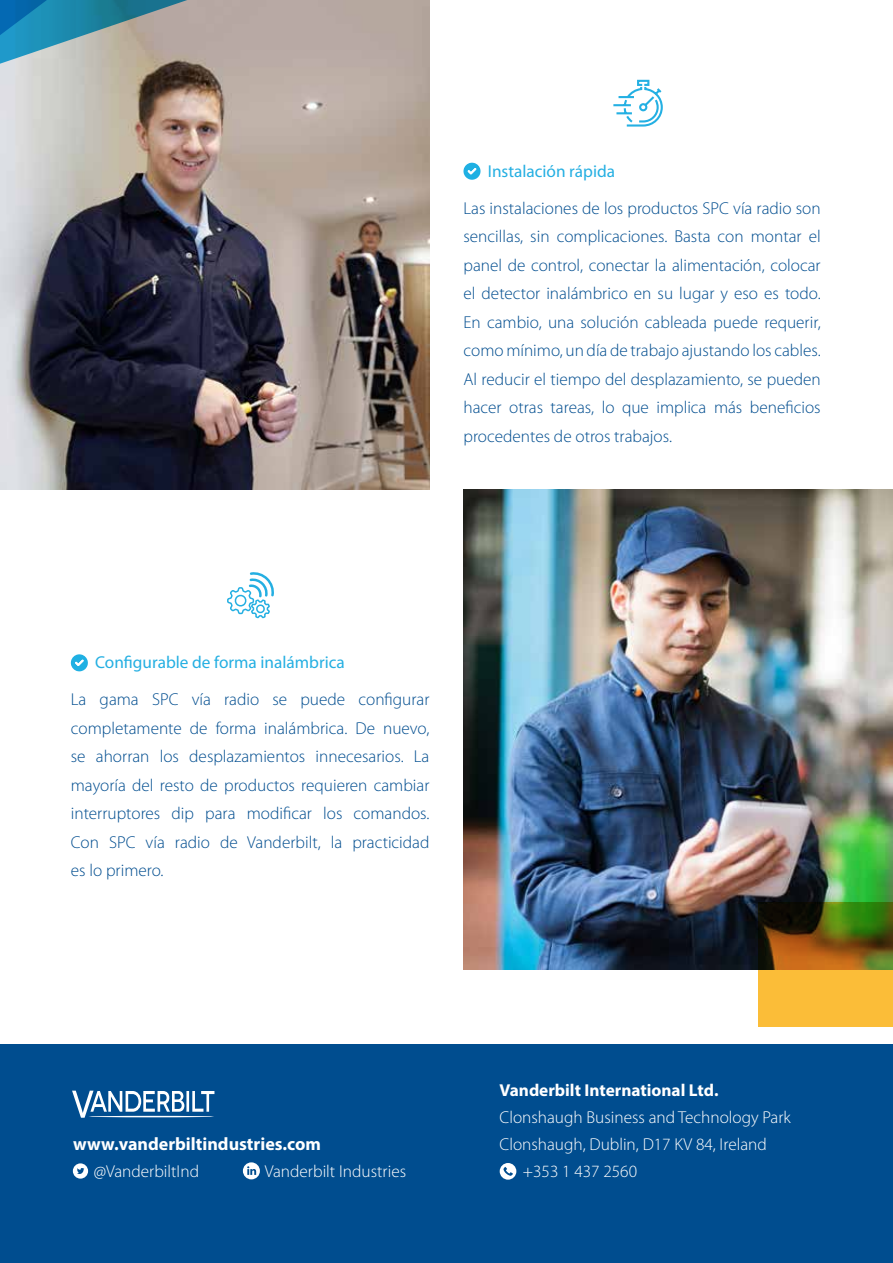
<style>
.page{position:relative;width:893px;height:1263px;background:#fff}
.page>*{position:absolute;margin:0;border:0;box-sizing:border-box;transform-origin:0 0}
.t1{font:700 18px "Myriad Pro";color:#fff}
.t2{font:300 17.25px/28.5px "Myriad Pro";color:#004d8f;text-align:justify}
.t3{font:300 17.25px "Myriad Pro";color:#fff}
.t4{font:17.25px "Myriad Pro";color:#24afe2}
.t5{font:700 17.25px "Myriad Pro";color:#fff}
</style>
<div class="page">
<div style="left:0;top:1044px;width:893px;height:219px;background:#004d8f"></div>
<svg style="left:500px;top:1163px;width:16px;height:17px"></svg>
<svg style="left:72px;top:1091px;width:142px;height:27px"></svg>
<hr style="left:89px;top:1116px;width:125px;height:1px;background:#fff;border-radius:50%">
<svg style="left:73px;top:1163px;width:15px;height:15px"></svg>
<svg style="left:243px;top:1162px;width:17px;height:17px"></svg>
<svg style="left:463px;top:163px;width:17px;height:17px"></svg>
<img style="left:0;top:120px;width:429px;height:369px">
<img style="left:463px;top:489px;width:430px;height:480px">
<svg style="left:0;top:0;width:429px;height:120px;fill:#b8a9a4"></svg>
<svg style="left:0;top:0;width:187px;height:112px"></svg>
<svg style="left:759px;top:902px;width:134px;height:124px"></svg>
<svg style="left:613px;top:79px;width:50px;height:48px"></svg>
<svg style="left:71px;top:654px;width:17px;height:17px"></svg>
<svg style="left:227px;top:572px;width:47px;height:47px"></svg>
<p class="t4" style="left:488px;top:160px;width:129px">Instalación rápida</p>
<p class="t2" style="left:463px;top:194px;width:359px">Las instalaciones de los productos SPC vía radio son sencillas, sin complicaciones. Basta con montar el panel de control, conectar la alimentación, colocar el detector inalámbrico en su lugar y eso es todo.<br>En cambio, una solución cableada puede requerir, como mínimo, un día de trabajo ajustando los cables.<br>Al reducir el tiempo del desplazamiento, se pueden hacer otras tareas, lo que implica más beneficios procedentes de otros trabajos.</p>
<p class="t4" style="left:95px;top:652px;width:251px">Configurable de forma inalámbrica</p>
<p class="t2" style="left:71px;top:686px;width:360px">La gama SPC vía radio se puede configurar completamente de forma inalámbrica. De nuevo, se ahorran los desplazamientos innecesarios. La mayoría del resto de productos requieren cambiar interruptores dip para modificar los comandos.<br>Con SPC vía radio de Vanderbilt, la practicidad es lo primero.</p>
<p class="t1" style="left:73px;top:1132px;width:249px">www.vanderbiltindustries.com</p>
<p class="t3" style="left:94px;top:1162px;width:107px">@VanderbiltInd</p>
<p class="t3" style="left:265px;top:1162px;width:143px">Vanderbilt Industries</p>
<p class="t5" style="left:499px;top:1079px;width:220px">Vanderbilt International Ltd.</p>
<p class="t3" style="left:499px;top:1107px;width:293px">Clonshaugh Business and Technology Park</p>
<p class="t3" style="left:499px;top:1134px;width:269px">Clonshaugh, Dublin, D17 KV 84, Ireland</p>
<p class="t3" style="left:523px;top:1161px;width:116px">+353 1 437 2560</p>
</div>
